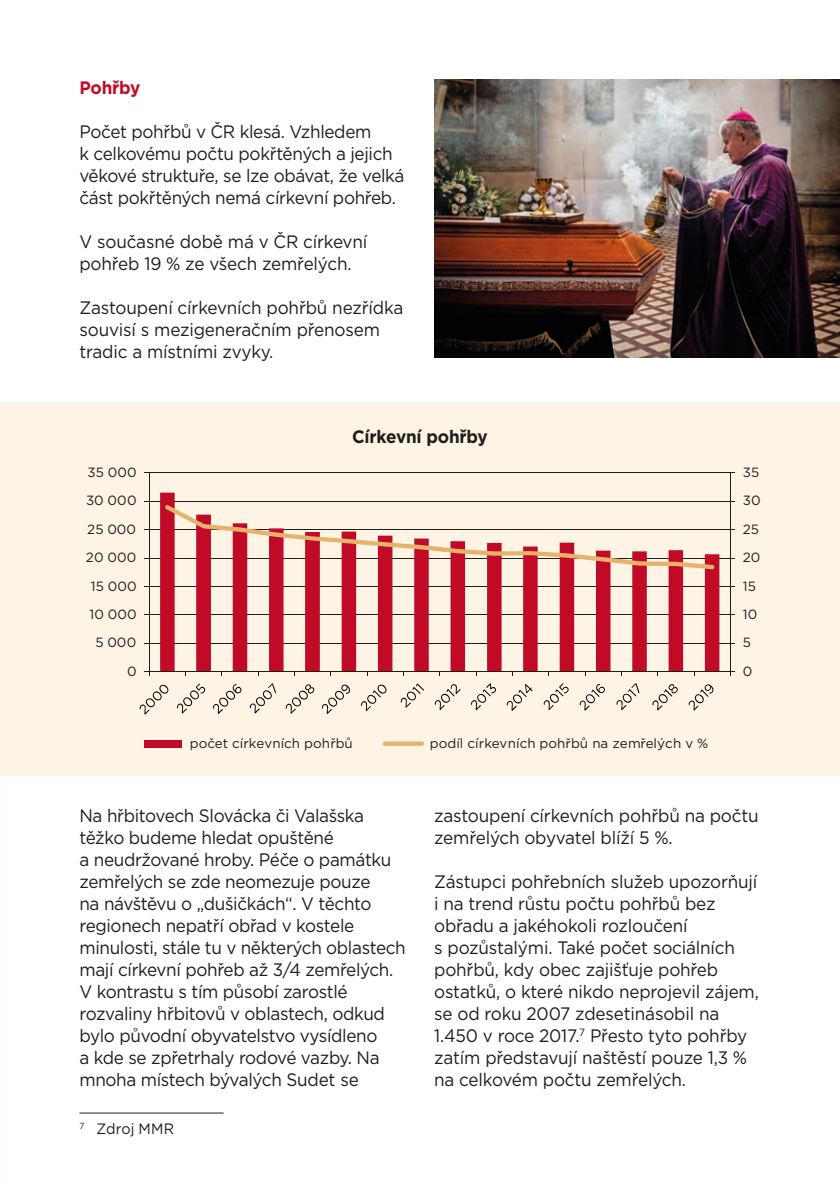
<style>
.page{position:relative;width:840px;height:1191px;background:#fff}
.page>*{position:absolute;margin:0;border:0;box-sizing:border-box;transform-origin:0 0}
.t1{font:18px/22px "Gotham";letter-spacing:-.02em;color:#1d1d1b;scale:.95 1}
.t2{font:700 18px "Gotham";letter-spacing:-.01em;color:#1d1d1b;scale:.95 1}
.t3{font:700 18px "Gotham";letter-spacing:-.01em;color:#c10b26;scale:.95 1}
.t4{font:15px "Gotham";letter-spacing:.005em;color:#1d1d1b;scale:.95 1}
.t5{font:300 13.4px "Gotham";letter-spacing:.005em;color:#1d1d1b}
</style>
<div class="page">
<hr style="left:79px;top:1112px;width:144px;height:1px;background:#1d1d1b">
<div style="left:0;top:402px;width:839px;height:374px;background:#fdf4e6"></div>
<img style="left:434px;top:79px;width:405px;height:278px">
<hr style="left:149px;top:472px;width:580px;height:1px;background:#1d1d1b">
<hr style="left:149px;top:501px;width:580px;height:1px;background:#1d1d1b">
<hr style="left:149px;top:529px;width:580px;height:1px;background:#1d1d1b">
<hr style="left:149px;top:558px;width:580px;height:1px;background:#1d1d1b">
<hr style="left:149px;top:586px;width:580px;height:1px;background:#1d1d1b">
<hr style="left:149px;top:614px;width:580px;height:1px;background:#1d1d1b">
<hr style="left:149px;top:643px;width:580px;height:1px;background:#1d1d1b">
<hr style="left:729px;top:473px;width:1px;height:198px;background:#1d1d1b">
<hr style="left:149px;top:473px;width:1px;height:198px;background:#1d1d1b">
<svg style="left:139px;top:684px;width:29px;height:30px"></svg>
<svg style="left:177px;top:683px;width:28px;height:30px"></svg>
<svg style="left:213px;top:684px;width:28px;height:30px"></svg>
<svg style="left:249px;top:683px;width:27px;height:30px"></svg>
<svg style="left:285px;top:684px;width:29px;height:30px"></svg>
<svg style="left:322px;top:684px;width:28px;height:30px"></svg>
<svg style="left:361px;top:684px;width:25px;height:27px"></svg>
<svg style="left:400px;top:683px;width:24px;height:25px"></svg>
<svg style="left:434px;top:684px;width:26px;height:26px"></svg>
<svg style="left:471px;top:683px;width:24px;height:27px"></svg>
<svg style="left:506px;top:684px;width:26px;height:27px"></svg>
<svg style="left:543px;top:683px;width:25px;height:27px"></svg>
<svg style="left:579px;top:684px;width:25px;height:26px"></svg>
<svg style="left:616px;top:683px;width:23px;height:27px"></svg>
<svg style="left:652px;top:684px;width:25px;height:26px"></svg>
<svg style="left:688px;top:684px;width:25px;height:26px"></svg>
<div style="left:145px;top:740px;width:37px;height:7px;background:#c10b26"></div>
<div style="left:382px;top:741px;width:42px;height:5px;background:#e7b26d;border-radius:2px"></div>
<svg style="left:160px;top:492px;width:559px;height:179px"></svg>
<svg style="left:165px;top:505px;width:549px;height:64px"></svg>
<hr style="left:149px;top:671px;width:580px;height:1px;background:#1d1d1b">
<p class="t3" style="left:79px;top:75px;width:66px">Pohřby</p>
<p class="t1" style="left:79px;top:120px;width:343px">Počet pohřbů v ČR klesá. Vzhledem<br>k celkovému počtu pokřtěných a jejich věkové struktuře, se lze obávat, že velká část pokřtěných nemá církevní pohřeb.</p>
<p class="t1" style="left:79px;top:230px;width:304px">V současné době má v ČR církevní pohřeb 19 % ze všech zemřelých.</p>
<p class="t1" style="left:79px;top:296px;width:342px">Zastoupení církevních pohřbů nezřídka souvisí s mezigeneračním přenosem tradic a místními zvyky.</p>
<p class="t2" style="left:352px;top:424px;width:144px">Církevní pohřby</p>
<p class="t5" style="left:87px;top:467px;width:51px">35 000</p>
<p class="t5" style="left:742px;top:467px;width:18px">35</p>
<p class="t5" style="left:86px;top:495px;width:52px">30 000</p>
<p class="t5" style="left:742px;top:495px;width:19px">30</p>
<p class="t5" style="left:87px;top:524px;width:50px">25 000</p>
<p class="t5" style="left:742px;top:524px;width:18px">25</p>
<p class="t5" style="left:86px;top:552px;width:52px">20 000</p>
<p class="t5" style="left:742px;top:552px;width:19px">20</p>
<p class="t5" style="left:91px;top:580px;width:47px">15 000</p>
<p class="t5" style="left:742px;top:580px;width:15px">15</p>
<p class="t5" style="left:89px;top:609px;width:49px">10 000</p>
<p class="t5" style="left:742px;top:609px;width:16px">10</p>
<p class="t5" style="left:95px;top:637px;width:42px">5 000</p>
<p class="t5" style="left:742px;top:637px;width:10px">5</p>
<p class="t5" style="left:127px;top:666px;width:11px">0</p>
<p class="t5" style="left:742px;top:666px;width:11px">0</p>
<p class="t5" style="left:190px;top:738px;width:164px">počet církevních pohřbů</p>
<p class="t5" style="left:429px;top:738px;width:280px">podíl církevních pohřbů na zemřelých v %</p>
<p class="t1" style="left:79px;top:804px;width:345px">Na hřbitovech Slovácka či Valašska těžko budeme hledat opuštěné<br>a neudržované hroby. Péče o památku zemřelých se zde neomezuje pouze<br>na návštěvu o „dušičkách“. V těchto regionech nepatří obřad v kostele minulosti, stále tu v některých oblastech mají církevní pohřeb až 3/4 zemřelých.<br>V kontrastu s tím působí zarostlé rozvaliny hřbitovů v oblastech, odkud bylo původní obyvatelstvo vysídleno<br>a kde se zpřetrhaly rodové vazby. Na mnoha místech bývalých Sudet se</p>
<p class="t4" style="left:79px;top:1119px;width:101px"><sup>7</sup> Zdroj MMR</p>
<p class="t1" style="left:434px;top:804px;width:343px">zastoupení církevních pohřbů na počtu zemřelých obyvatel blíží 5 %.</p>
<p class="t1" style="left:434px;top:870px;width:343px">Zástupci pohřebních služeb upozorňují i na trend růstu počtu pohřbů bez obřadu a jakéhokoli rozloučení<br>s pozůstalými. Také počet sociálních pohřbů, kdy obec zajišťuje pohřeb ostatků, o které nikdo neprojevil zájem, se od roku 2007 zdesetinásobil na 1.450 v roce 2017.<sup>7</sup> Přesto tyto pohřby zatím představují naštěstí pouze 1,3 % na celkovém počtu zemřelých.</p>
</div>
